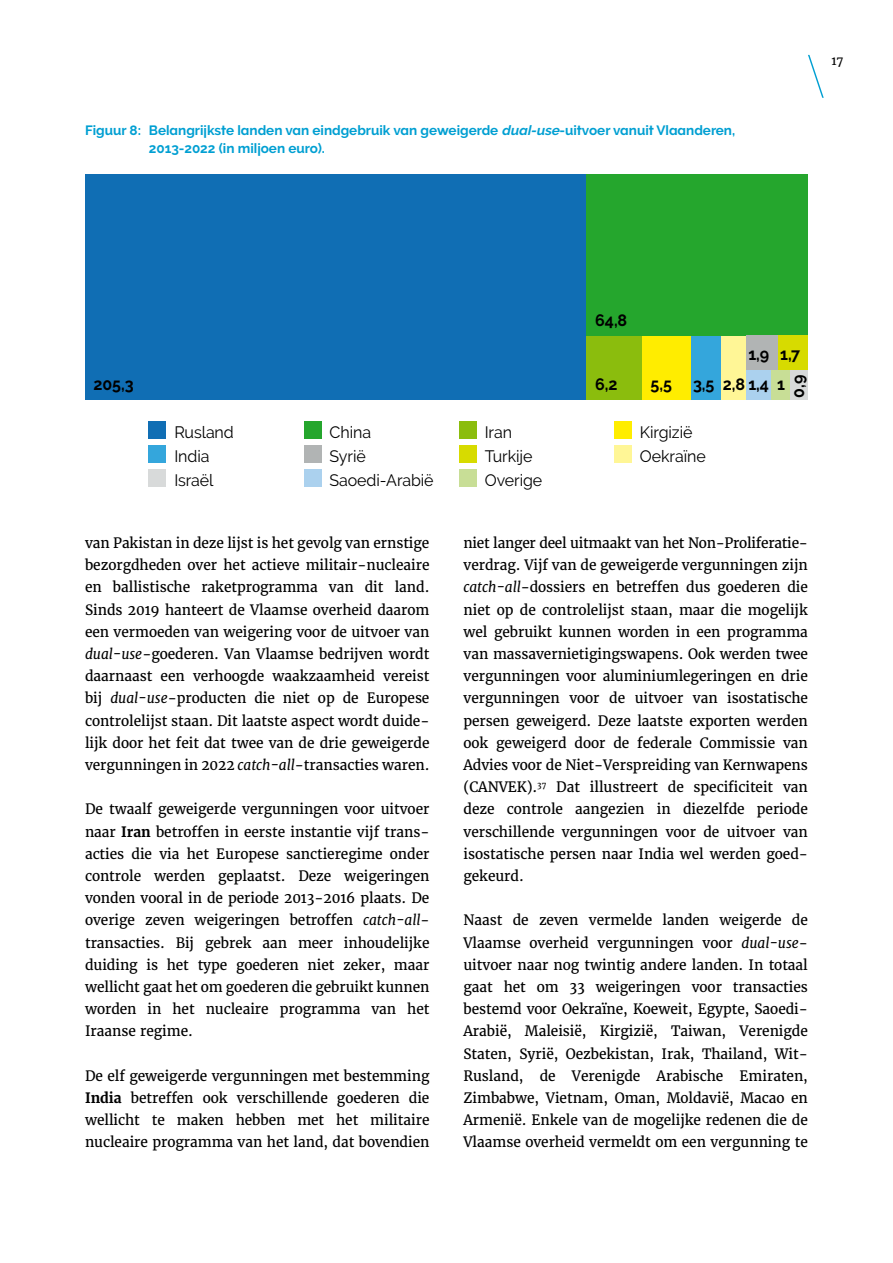
<style>
.page{position:relative;width:893px;height:1263px;background:#fff}
.page>*{position:absolute;margin:0;border:0;box-sizing:border-box;transform-origin:0 0}
._02_-_Body_grafiek{font:16.5px "Raleway";letter-spacing:-.005em;color:#000}
._02_-_Body_grafiek-2{font:700 16.5px "Raleway";color:#000}
._02_-_Body{font:14.25px/22.2px "Merriweather";letter-spacing:-.005em;color:#000;text-align:justify}
._01_-_Titel_tabel{font:700 13.5px/18px "Raleway";color:#009fd2}
.t1{font:12px "Merriweather";color:#000}
.s1{font-style:italic}
.s2{font-weight:700}
</style>
<div class="page">
<svg style="left:808px;top:54px;width:16px;height:44px"></svg>
<div style="left:149px;top:421px;width:17px;height:17px;background:#106eb4"></div>
<div style="left:149px;top:445px;width:17px;height:17px;background:#34a6dc"></div>
<div style="left:149px;top:469px;width:17px;height:17px;background:#d8dada"></div>
<div style="left:304px;top:421px;width:17px;height:17px;background:#25a62d"></div>
<div style="left:304px;top:445px;width:17px;height:17px;background:#b1b4b4"></div>
<div style="left:304px;top:469px;width:17px;height:17px;background:#abd1ee"></div>
<div style="left:459px;top:421px;width:17px;height:17px;background:#8bbd0d"></div>
<div style="left:459px;top:445px;width:17px;height:17px;background:#d7db00"></div>
<div style="left:459px;top:469px;width:17px;height:17px;background:#c8de96"></div>
<div style="left:614px;top:421px;width:17px;height:17px;background:#ffed00"></div>
<div style="left:614px;top:445px;width:17px;height:17px;background:#fff696"></div>
<div style="left:85px;top:174px;width:502px;height:226px;background:#106eb4"></div>
<div style="left:587px;top:174px;width:221px;height:162px;background:#25a62d"></div>
<div style="left:587px;top:336px;width:55px;height:64px;background:#8bbd0d"></div>
<div style="left:642px;top:336px;width:49px;height:64px;background:#ffed00"></div>
<div style="left:691px;top:336px;width:30px;height:64px;background:#34a6dc"></div>
<div style="left:721px;top:336px;width:25px;height:64px;background:#fff696"></div>
<div style="left:746px;top:336px;width:34px;height:34px;background:#b1b4b4"></div>
<div style="left:778px;top:336px;width:30px;height:34px;background:#d7db00"></div>
<div style="left:746px;top:370px;width:26px;height:30px;background:#abd1ee"></div>
<div style="left:772px;top:370px;width:19px;height:30px;background:#c8de96"></div>
<div style="left:791px;top:370px;width:17px;height:30px;background:#d8dada"></div>
<p class="_01_-_Titel_tabel" style="left:149px;top:121px;width:588px;text-indent:-64px">Figuur 8: Belangrijkste landen van eindgebruik van geweigerde <span class="s1">dual-use</span>-uitvoer vanuit Vlaanderen,<br>2013-2022 (in miljoen euro).</p>
<p class="t1" style="left:831px;top:53px;width:14px">17</p>
<p class="_02_-_Body_grafiek-2" style="left:595px;top:311px;width:33px">64,8</p>
<p class="_02_-_Body_grafiek-2" style="left:748px;top:345px;width:22px">1,9</p>
<p class="_02_-_Body_grafiek-2" style="left:780px;top:345px;width:21px">1,7</p>
<p class="_02_-_Body_grafiek-2" style="left:94px;top:374px;width:42px">205,3</p>
<p class="_02_-_Body_grafiek-2" style="left:595px;top:374px;width:24px">6,2</p>
<p class="_02_-_Body_grafiek-2" style="left:651px;top:374px;width:23px">5,5</p>
<p class="_02_-_Body_grafiek-2" style="left:693px;top:374px;width:23px">3,5</p>
<p class="_02_-_Body_grafiek-2" style="left:723px;top:374px;width:48px">2,8 1,4</p>
<p class="_02_-_Body_grafiek-2" style="left:777px;top:374px;width:9px">1</p>
<p class="_02_-_Body_grafiek-2" style="left:789px;top:398px;width:24px;rotate:-90deg">0,9</p>
<p class="_02_-_Body_grafiek" style="left:174px;top:423px;width:61px">Rusland</p>
<p class="_02_-_Body_grafiek" style="left:174px;top:447px;width:37px">India</p>
<p class="_02_-_Body_grafiek" style="left:174px;top:471px;width:41px">Israël</p>
<p class="_02_-_Body_grafiek" style="left:330px;top:423px;width:43px">China</p>
<p class="_02_-_Body_grafiek" style="left:330px;top:447px;width:38px">Syrië</p>
<p class="_02_-_Body_grafiek" style="left:330px;top:471px;width:106px">Saoedi-Arabië</p>
<p class="_02_-_Body" style="left:85px;top:532px;width:346px">van Pakistan in deze lijst is het gevolg van ernstige bezorgdheden over het actieve militair-nucleaire en ballistische raketprogramma van dit land.<br>Sinds 2019 hanteert de Vlaamse overheid daarom een vermoeden van weigering voor de uitvoer van <span class="s1">dual-use</span>-goederen. Van Vlaamse bedrijven wordt daarnaast een verhoogde waakzaamheid vereist bij <span class="s1">dual-use</span>-producten die niet op de Europese controlelijst staan. Dit laatste aspect wordt duide&shy;lijk door het feit dat twee van de drie geweigerde vergunningen in 2022 <span class="s1">catch-all</span>-transacties waren.</p>
<p class="_02_-_Body" style="left:85px;top:798px;width:346px">De twaalf geweigerde vergunningen voor uitvoer naar <span class="s2">Iran</span> betroffen in eerste instantie vijf trans&shy;acties die via het Europese sanctieregime onder controle werden geplaatst. Deze weigeringen vonden vooral in de periode 2013-2016 plaats. De overige zeven weigeringen betroffen <span class="s1">catch-all&shy;</span>transacties. Bij gebrek aan meer inhoudelijke duiding is het type goederen niet zeker, maar wellicht gaat het om goederen die gebruikt kunnen worden in het nucleaire programma van het Iraanse regime.</p>
<p class="_02_-_Body" style="left:85px;top:1065px;width:346px">De elf geweigerde vergunningen met bestemming <span class="s2">India</span> betreffen ook verschillende goederen die wellicht te maken hebben met het militaire nucleaire programma van het land, dat bovendien</p>
<p class="_02_-_Body_grafiek" style="left:485px;top:423px;width:29px">Iran</p>
<p class="_02_-_Body_grafiek" style="left:485px;top:447px;width:49px">Turkije</p>
<p class="_02_-_Body_grafiek" style="left:485px;top:471px;width:59px">Overige</p>
<p class="_02_-_Body_grafiek" style="left:640px;top:423px;width:54px">Kirgizië</p>
<p class="_02_-_Body_grafiek" style="left:640px;top:447px;width:67px">Oekraïne</p>
<p class="_02_-_Body" style="left:463px;top:532px;width:346px">niet langer deel uitmaakt van het Non-Proliferatie&shy;verdrag. Vijf van de geweigerde vergunningen zijn <span class="s1">catch-all</span>-dossiers en betreffen dus goederen die niet op de controlelijst staan, maar die mogelijk wel gebruikt kunnen worden in een programma van massavernietigingswapens. Ook werden twee vergunningen voor aluminiumlegeringen en drie vergunningen voor de uitvoer van isostatische persen geweigerd. Deze laatste exporten werden ook geweigerd door de federale Commissie van Advies voor de Niet-Verspreiding van Kernwapens (CANVEK).<sup>37</sup> Dat illustreert de specificiteit van deze controle aangezien in diezelfde periode verschillende vergunningen voor de uitvoer van isostatische persen naar India wel werden goed&shy;gekeurd.</p>
<p class="_02_-_Body" style="left:463px;top:909px;width:346px">Naast de zeven vermelde landen weigerde de Vlaamse overheid vergunningen voor <span class="s1">dual-use&shy;</span>uitvoer naar nog twintig andere landen. In totaal gaat het om 33 weigeringen voor transacties bestemd voor Oekraïne, Koeweit, Egypte, Saoedi-Arabië, Maleisië, Kirgizië, Taiwan, Verenigde Staten, Syrië, Oezbekistan, Irak, Thailand, Wit-Rusland, de Verenigde Arabische Emiraten, Zimbabwe, Vietnam, Oman, Moldavië, Macao en Armenië. Enkele van de mogelijke redenen die de Vlaamse overheid vermeldt om een vergunning te</p>
</div>
